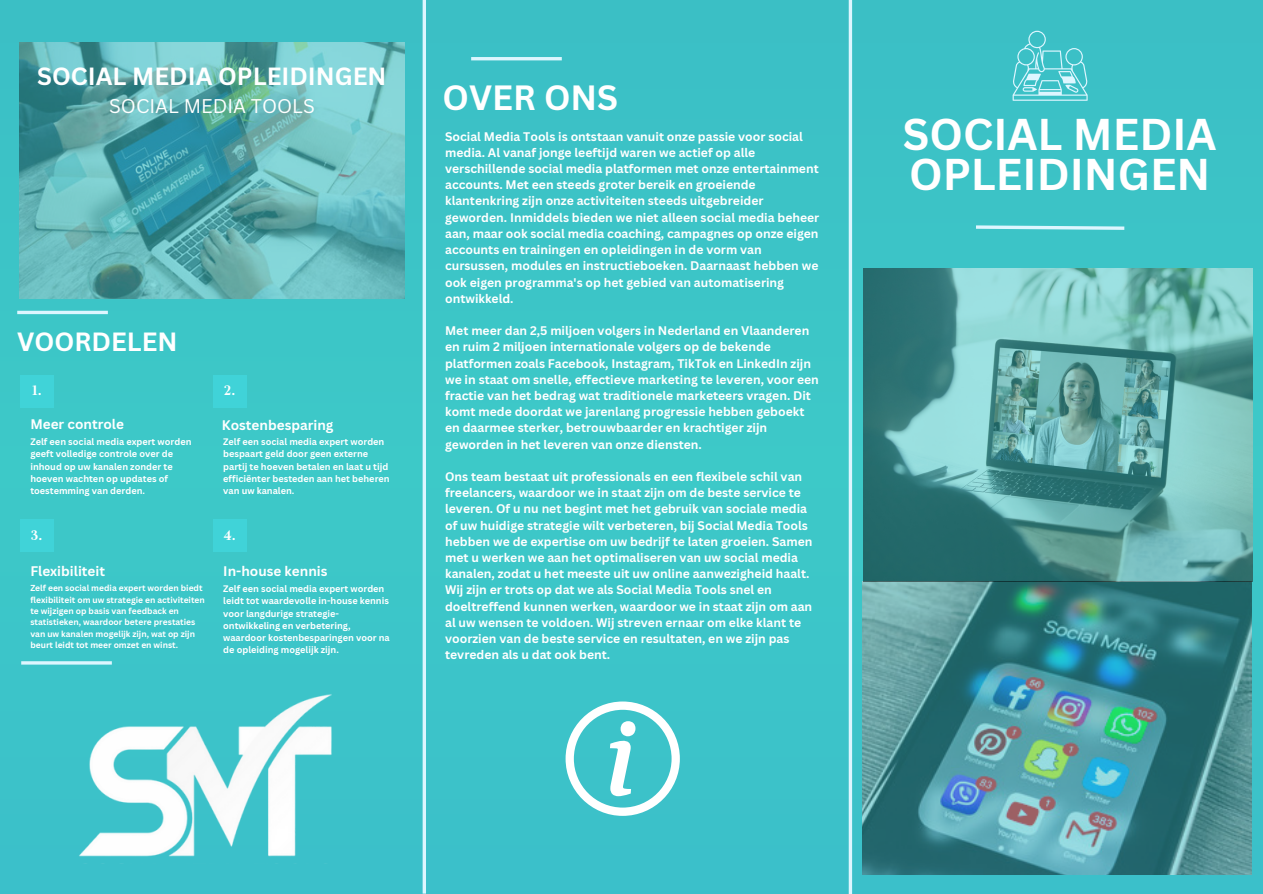
<style>
.page{position:relative;width:1263px;height:894px;background:#fff}
.page>*{position:absolute;margin:0;border:0;box-sizing:border-box;transform-origin:0 0}
.t1{font:700 43.35px/40.5px "Canva Sans";color:#fff}
.t2{font:700 34.05px "Canva Sans";color:#fff}
.t3{font:700 25.65px "Canva Sans";color:#fff}
.t4{font:700 24.15px "Canva Sans";color:#fff}
.t5{font:19.2px "Canva Sans";color:#fff}
.t6{font:700 14.1px "Ibarra Real Nova";color:#fff}
.t7{font:700 13.5px "Canva Sans";color:#fff}
.t8{font:700 12.15px/16.2px "Canva Sans";color:#fff}
.t9{font:700 9.15px/12.3px "Canva Sans";color:#fff}
.t10{font:700 8.4px/11.2px "Canva Sans";color:#fff}
</style>
<div class="page">
<div style="left:0;top:0;width:1263px;height:893px;background:#3cc4c8"></div>
<hr style="left:471px;top:57px;width:91px;height:3px;background:#ddf6ff">
<svg style="left:976px;top:225px;width:149px;height:5px"></svg>
<svg style="left:1012px;top:31px;width:76px;height:70px"></svg>
<hr style="left:21px;top:661px;width:91px;height:3px;background:#ddf6ff">
<hr style="left:17px;top:311px;width:91px;height:3px;background:#ddf6ff">
<svg style="left:566px;top:701px;width:114px;height:114px"></svg>
<img style="left:20px;top:42px;width:384px;height:256px">
<hr style="left:423px;top:0;width:3px;height:893px;background:#ddf6ff">
<hr style="left:849px;top:0;width:3px;height:893px;background:#ddf6ff">
<img style="left:41px;top:661px;width:291px;height:196px">
<div style="left:213px;top:374px;width:34px;height:33px;background:#40d3d8"></div>
<div style="left:213px;top:519px;width:34px;height:33px;background:#40d3d8"></div>
<div style="left:20px;top:374px;width:34px;height:33px;background:#40d3d8"></div>
<div style="left:20px;top:519px;width:34px;height:33px;background:#40d3d8"></div>
<img style="left:862px;top:268px;width:390px;height:606px">
<p class="t4" style="left:37px;top:59px;width:351px">SOCIAL MEDIA OPLEIDINGEN</p>
<p class="t5" style="left:109px;top:93px;width:207px">SOCIAL MEDIA TOOLS</p>
<p class="t3" style="left:17px;top:324px;width:162px">VOORDELEN</p>
<p class="t6" style="left:32px;top:381px;width:11px">1.</p>
<p class="t6" style="left:224px;top:381px;width:13px">2.</p>
<h5 class="t7" style="left:30px;top:414px;width:95px">Meer controle</h5>
<h6 class="t7" style="left:222px;top:416px;width:113px">Kostenbesparing</h6>
<h5 class="t9" style="left:30px;top:435px;width:163px">Zelf een social media expert worden geeft volledige controle over de inhoud op uw kanalen zonder te hoeven wachten op updates of toestemming van derden.</h5>
<h5 class="t9" style="left:223px;top:435px;width:168px">Zelf een social media expert worden bespaart geld door geen externe partij te hoeven betalen en laat u tijd efficiënter besteden aan het beheren van uw kanalen.</h5>
<p class="t6" style="left:31px;top:526px;width:13px">3.</p>
<p class="t6" style="left:224px;top:526px;width:14px">4.</p>
<h5 class="t7" style="left:30px;top:561px;width:76px">Flexibiliteit</h5>
<h6 class="t10" style="left:30px;top:582px;width:176px">Zelf een social media expert worden biedt flexibiliteit om uw strategie en activiteiten te wijzigen op basis van feedback en statistieken, waardoor betere prestaties van uw kanalen mogelijk zijn, wat op zijn beurt leidt tot meer omzet en winst.</h6>
<p class="t7" style="left:223px;top:561px;width:106px">In-house kennis</p>
<h6 class="t9" style="left:223px;top:582px;width:168px">Zelf een social media expert worden leidt tot waardevolle in-house kennis voor langdurige strategie&shy;ontwikkeling en verbetering, waardoor kostenbesparingen voor na de opleiding mogelijk zijn.</h6>
<h4 class="t2" style="left:443px;top:74px;width:177px">OVER ONS</h4>
<h6 class="t8" style="left:445px;top:128px;width:376px">Social Media Tools is ontstaan vanuit onze passie voor social media. Al vanaf jonge leeftijd waren we actief op alle verschillende social media platformen met onze entertainment accounts. Met een steeds groter bereik en groeiende klantenkring zijn onze activiteiten steeds uitgebreider geworden. Inmiddels bieden we niet alleen social media beheer aan, maar ook social media coaching, campagnes op onze eigen accounts en trainingen en opleidingen in de vorm van cursussen, modules en instructieboeken. Daarnaast hebben we ook eigen programma's op het gebied van automatisering ontwikkeld.</h6>
<p class="t8" style="left:445px;top:322px;width:375px">Met meer dan 2,5 miljoen volgers in Nederland en Vlaanderen en ruim 2 miljoen internationale volgers op de bekende platformen zoals Facebook, Instagram, TikTok en LinkedIn zijn we in staat om snelle, effectieve marketing te leveren, voor een fractie van het bedrag wat traditionele marketeers vragen. Dit komt mede doordat we jarenlang progressie hebben geboekt en daarmee sterker, betrouwbaarder en krachtiger zijn geworden in het leveren van onze diensten.</p>
<p class="t8" style="left:445px;top:468px;width:369px">Ons team bestaat uit professionals en een flexibele schil van freelancers, waardoor we in staat zijn om de beste service te leveren. Of u nu net begint met het gebruik van sociale media of uw huidige strategie wilt verbeteren, bij Social Media Tools hebben we de expertise om uw bedrijf te laten groeien. Samen met u werken we aan het optimaliseren van uw social media kanalen, zodat u het meeste uit uw online aanwezigheid haalt.</p>
<p class="t8" style="left:445px;top:581px;width:369px">Wij zijn er trots op dat we als Social Media Tools snel en doeltreffend kunnen werken, waardoor we in staat zijn om aan al uw wensen te voldoen. Wij streven ernaar om elke klant te voorzien van de beste service en resultaten, en we zijn pas tevreden als u dat ook bent.</p>
<h3 class="t1" style="left:903px;top:113px;width:315px">SOCIAL MEDIA<br>OPLEIDINGEN</h3>
</div>
